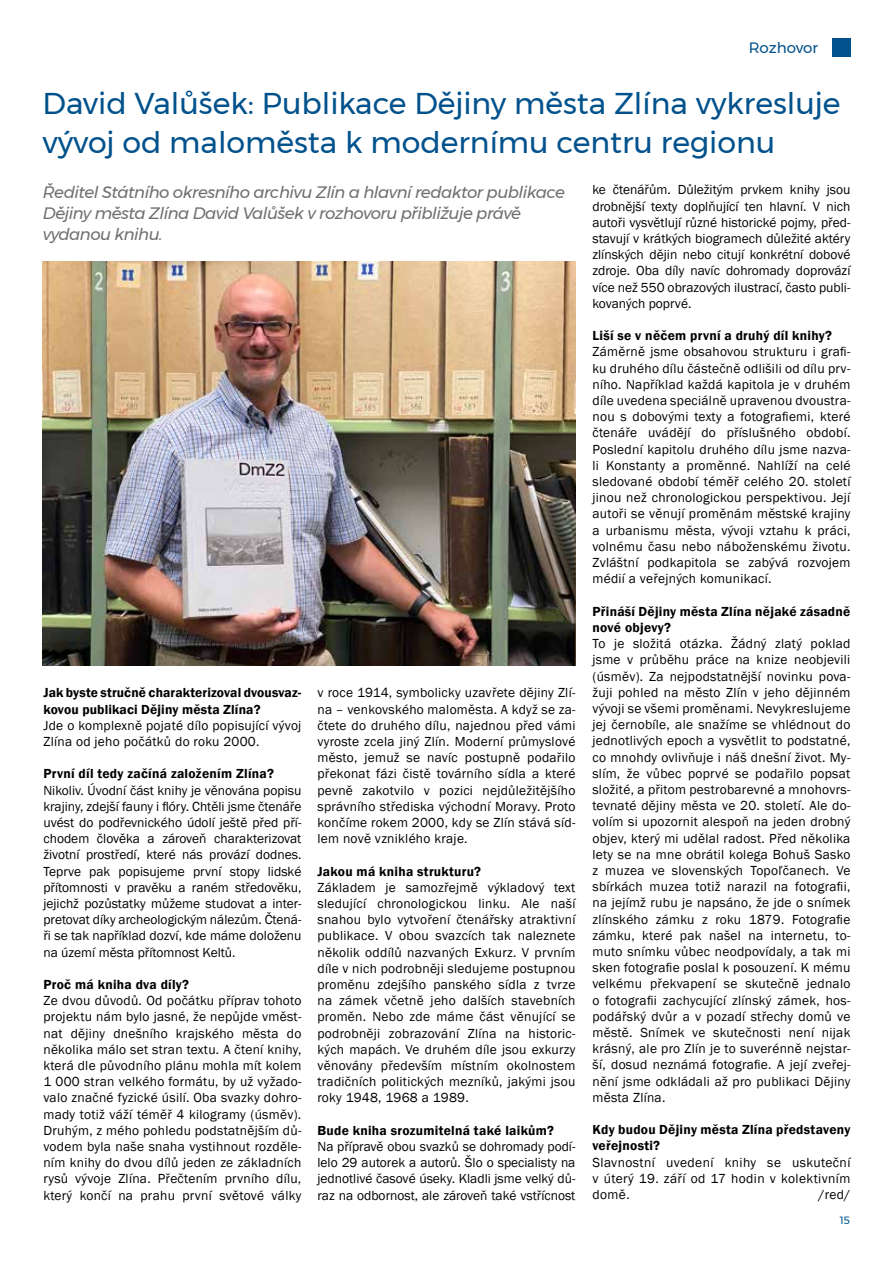
<style>
.page{position:relative;width:893px;height:1263px;background:#fff}
.page>*{position:absolute;margin:0;border:0;box-sizing:border-box;transform-origin:0 0}
.t1{font:30px/39px "Montserrat";color:#00518c}
.t2{font:italic 16.5px/21px "Montserrat";letter-spacing:-.03em;color:#706f6f}
.t3{font:15px "Montserrat";color:#00518c}
.t4{font:13.5px/16.2px "Franklin Gothic";letter-spacing:.02em;color:#000;text-align:justify}
.t5{font:13.5px/16.2px "MMZ text Book Bold";letter-spacing:.02em;color:#000}
.t6{font:10.5px "Montserrat";color:#00518c}
</style>
<div class="page">
<svg style="left:832px;top:38px;width:18px;height:19px"></svg>
<img style="left:43px;top:261px;width:532px;height:404px">
<p class="t3" style="left:749px;top:37px;width:71px">Rozhovor</p>
<h1 class="t1" style="left:43px;top:84px;width:799px">David Valůšek: Publikace Dějiny města Zlína vykresluje vývoj od maloměsta k modernímu centru regionu</h1>
<p class="t2" style="left:43px;top:181px;width:524px">Ředitel Státního okresního archivu Zlín a hlavní redaktor publikace<br>Dějiny města Zlína David Valůšek v rozhovoru přibližuje právě vydanou knihu.</p>
<p class="t4" style="left:592px;top:182px;width:259px">ke čtenářům. Důležitým prvkem knihy jsou drobnější texty doplňující ten hlavní. V nich autoři vysvětlují různé historické pojmy, před&shy;stavují v krátkých biogramech důležité aktéry zlínských dějin nebo citují konkrétní dobové zdroje. Oba díly navíc dohromady doprovází více než 550 obrazových ilustrací, často publi&shy;kovaných poprvé.</p>
<p class="t5" style="left:592px;top:328px;width:241px">Liší se v něčem první a druhý díl knihy?</p>
<p class="t4" style="left:592px;top:344px;width:259px">Záměrně jsme obsahovou strukturu i grafi&shy;ku druhého dílu částečně odlišili od dílu prv&shy;ního. Například každá kapitola je v druhém díle uvedena speciálně upravenou dvoustra&shy;nou s dobovými texty a fotografiemi, které čtenáře uvádějí do příslušného období.<br>Poslední kapitolu druhého dílu jsme nazva&shy;li Konstanty a proměnné. Nahlíží na celé sledované období téměř celého 20. století jinou než chronologickou perspektivou. Její autoři se věnují proměnám městské krajiny a urbanismu města, vývoji vztahu k práci, volnému času nebo náboženskému životu.<br>Zvláštní podkapitola se zabývá rozvojem médií a veřejných komunikací.</p>
<p class="t5" style="left:592px;top:603px;width:259px">Přináší Dějiny města Zlína nějaké zásadně nové objevy?</p>
<p class="t4" style="left:592px;top:636px;width:259px">To je složitá otázka. Žádný zlatý poklad jsme v průběhu práce na knize neobjevili (úsměv). Za nejpodstatnější novinku pova&shy;žuji pohled na město Zlín v jeho dějinném vývoji se všemi proměnami. Nevykreslujeme jej černobíle, ale snažíme se vhlédnout do jednotlivých epoch a vysvětlit to podstatné, co mnohdy ovlivňuje i náš dnešní život. My&shy;slím, že vůbec poprvé se podařilo popsat složité, a přitom pestrobarevné a mnohovrs&shy;tevnaté dějiny města ve 20. století. Ale do&shy;volím si upozornit alespoň na jeden drobný objev, který mi udělal radost. Před několika lety se na mne obrátil kolega Bohuš Sasko z muzea ve slovenských Topoľčanech. Ve sbírkách muzea totiž narazil na fotografii, na jejímž rubu je napsáno, že jde o snímek zlínského zámku z roku 1879. Fotografie zámku, které pak našel na internetu, to&shy;muto snímku vůbec neodpovídaly, a tak mi sken fotografie poslal k posouzení. K mému velkému překvapení se skutečně jednalo o fotografii zachycující zlínský zámek, hos&shy;podářský dvůr a v pozadí střechy domů ve městě. Snímek ve skutečnosti není nijak krásný, ale pro Zlín je to suverénně nejstar&shy;ší, dosud neznámá fotografie. A její zveřej&shy;nění jsme odkládali až pro publikaci Dějiny města Zlína.</p>
<p class="t5" style="left:592px;top:1122px;width:259px">Kdy budou Dějiny města Zlína představeny veřejnosti?</p>
<p class="t4" style="left:592px;top:1154px;width:259px">Slavnostní uvedení knihy se uskuteční v úterý 19. září od 17 hodin v kolektivním domě.</p>
<p class="t5" style="left:43px;top:685px;width:259px">Jak byste stručně charakterizoval dvousvaz&shy;kovou publikaci Dějiny města Zlína?</p>
<p class="t4" style="left:43px;top:717px;width:259px">Jde o komplexně pojaté dílo popisující vývoj<br>Zlína od jeho počátků do roku 2000.</p>
<p class="t5" style="left:43px;top:766px;width:232px">První díl tedy začíná založením Zlína?</p>
<p class="t4" style="left:43px;top:782px;width:259px">Nikoliv. Úvodní část knihy je věnována popisu krajiny, zdejší fauny i flóry. Chtěli jsme čtenáře uvést do podřevnického údolí ještě před pří&shy;chodem člověka a zároveň charakterizovat životní prostředí, které nás provází dodnes.<br>Teprve pak popisujeme první stopy lidské přítomnosti v pravěku a raném středověku, jejichž pozůstatky můžeme studovat a inter&shy;pretovat díky archeologickým nálezům. Čtená&shy;ři se tak například dozví, kde máme doloženu na území města přítomnost Keltů.</p>
<p class="t5" style="left:43px;top:976px;width:147px">Proč má kniha dva díly?</p>
<p class="t4" style="left:43px;top:993px;width:260px">Ze dvou důvodů. Od počátku příprav tohoto projektu nám bylo jasné, že nepůjde vměst&shy;nat dějiny dnešního krajského města do několika málo set stran textu. A čtení knihy, která dle původního plánu mohla mít kolem 1 000 stran velkého formátu, by už vyžado&shy;valo značné fyzické úsilí. Oba svazky dohro&shy;mady totiž váží téměř 4 kilogramy (úsměv).<br>Druhým, z mého pohledu podstatnějším dů&shy;vodem byla naše snaha vystihnout rozděle&shy;ním knihy do dvou dílů jeden ze základních rysů vývoje Zlína. Přečtením prvního dílu, který končí na prahu první světové války</p>
<p class="t4" style="left:317px;top:685px;width:259px">v roce 1914, symbolicky uzavřete dějiny Zlí&shy;na – venkovského maloměsta. A když se za&shy;čtete do druhého dílu, najednou před vámi vyroste zcela jiný Zlín. Moderní průmyslové město, jemuž se navíc postupně podařilo překonat fázi čistě továrního sídla a které pevně zakotvilo v pozici nejdůležitějšího správního střediska východní Moravy. Proto končíme rokem 2000, kdy se Zlín stává síd&shy;lem nově vzniklého kraje.</p>
<p class="t5" style="left:317px;top:863px;width:165px">Jakou má kniha strukturu?</p>
<p class="t4" style="left:317px;top:879px;width:259px">Základem je samozřejmě výkladový text sledující chronologickou linku. Ale naší snahou bylo vytvoření čtenářsky atraktivní publikace. V obou svazcích tak naleznete několik oddílů nazvaných Exkurz. V prvním díle v nich podrobněji sledujeme postupnou proměnu zdejšího panského sídla z tvrze na zámek včetně jeho dalších stavebních proměn. Nebo zde máme část věnující se podrobněji zobrazování Zlína na historic&shy;kých mapách. Ve druhém díle jsou exkurzy věnovány především místním okolnostem tradičních politických mezníků, jakými jsou roky 1948, 1968 a 1989.</p>
<p class="t5" style="left:317px;top:1122px;width:238px">Bude kniha srozumitelná také laikům?</p>
<p class="t4" style="left:317px;top:1139px;width:259px">Na přípravě obou svazků se dohromady podí&shy;lelo 29 autorek a autorů. Šlo o specialisty na jednotlivé časové úseky. Kladli jsme velký dů&shy;raz na odbornost, ale zároveň také vstřícnost</p>
<p class="t4" style="left:818px;top:1187px;width:34px">/red/</p>
<p class="t6" style="left:840px;top:1212px;width:12px">15</p>
</div>
